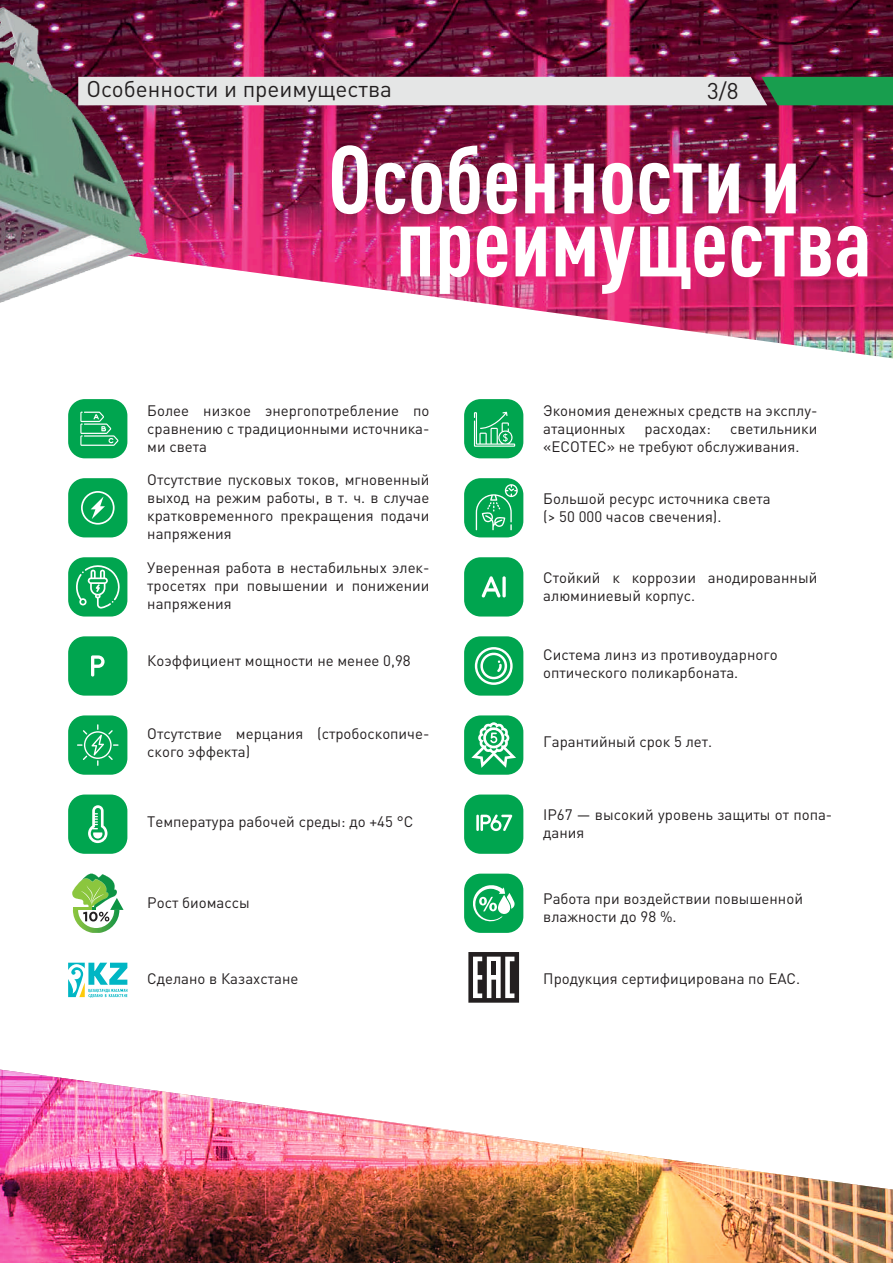
<style>
.page{position:relative;width:893px;height:1263px;background:#fff}
.page>*{position:absolute;margin:0;border:0;box-sizing:border-box;transform-origin:0 0}
.t1{font:700 condensed 94.5px "DIN Pro";color:#fff}
.t2{font:22.5px "DIN Pro";color:#231f20}
.t3{font:15px/18px "DIN Pro";color:#231f20}
</style>
<div class="page">
<img style="left:0;top:0;width:893px;height:358px">
<img style="left:0;top:1069px;width:893px;height:194px">
<div style="left:464px;top:399px;width:59px;height:59px;background:#00a54f;border-radius:17px"></div>
<svg style="left:474px;top:412px;width:41px;height:35px"></svg>
<div style="left:68px;top:794px;width:59px;height:60px;background:#00a54f;border-radius:17px"></div>
<svg style="left:88px;top:805px;width:19px;height:38px"></svg>
<div style="left:464px;top:874px;width:59px;height:59px;background:#00a54f;border-radius:17px"></div>
<svg style="left:473px;top:885px;width:42px;height:37px"></svg>
<div style="left:464px;top:794px;width:59px;height:60px;background:#00a54f;border-radius:17px"></div>
<hr style="left:476px;top:815px;width:3px;height:16px;background:#fff">
<svg style="left:480px;top:814px;width:32px;height:17px"></svg>
<div style="left:68px;top:478px;width:59px;height:59px;background:#00a54f;border-radius:17px"></div>
<svg style="left:81px;top:491px;width:34px;height:34px"></svg>
<div style="left:464px;top:636px;width:59px;height:60px;background:#00a54f;border-radius:17px"></div>
<svg style="left:475px;top:647px;width:38px;height:38px"></svg>
<div style="left:68px;top:715px;width:59px;height:60px;background:#00a54f;border-radius:17px"></div>
<svg style="left:77px;top:724px;width:42px;height:42px"></svg>
<div style="left:68px;top:557px;width:59px;height:59px;background:#00a54f;border-radius:17px"></div>
<svg style="left:76px;top:565px;width:44px;height:43px"></svg>
<div style="left:464px;top:557px;width:59px;height:59px;background:#00a54f;border-radius:17px"></div>
<svg style="left:482px;top:576px;width:18px;height:21px"></svg>
<svg style="left:502px;top:576px;width:4px;height:21px"></svg>
<div style="left:68px;top:399px;width:59px;height:59px;background:#00a54f;border-radius:17px"></div>
<svg style="left:80px;top:412px;width:39px;height:34px"></svg>
<div style="left:464px;top:715px;width:59px;height:60px;background:#00a54f;border-radius:17px"></div>
<svg style="left:471px;top:722px;width:45px;height:46px"></svg>
<div style="left:68px;top:636px;width:59px;height:60px;background:#00a54f;border-radius:17px"></div>
<svg style="left:91px;top:655px;width:14px;height:21px"></svg>
<svg style="left:68px;top:963px;width:59px;height:35px"></svg>
<svg style="left:468px;top:952px;width:51px;height:51px"></svg>
<div style="left:491px;top:961px;width:5px;height:14px;background:#231f20"></div>
<div style="left:464px;top:478px;width:59px;height:59px;background:#00a54f;border-radius:17px"></div>
<svg style="left:476px;top:484px;width:42px;height:46px"></svg>
<svg style="left:72px;top:873px;width:52px;height:60px"></svg>
<svg style="left:154px;top:77px;width:739px;height:28px"></svg>
<img style="left:0;top:2px;width:154px;height:356px">
<h2 class="t2" style="left:87px;top:71px;width:307px">Особенности и преимущества</h2>
<h2 class="t2" style="left:707px;top:73px;width:33px">3/8</h2>
<h1 class="t1" style="left:328px;top:108px;width:474px">Особенности и</h1>
<h1 class="t1" style="left:396px;top:171px;width:478px">преимущества</h1>
<p class="t3" style="left:147px;top:400px;width:284px;text-align:justify">Более низкое энергопотребление по сравнению с традиционными источника&shy;ми света</p>
<p class="t3" style="left:543px;top:400px;width:276px">Экономия денежных средств на эксплу&shy;атационных</p>
<p class="t3" style="left:543px;top:418px;width:276px;text-indent:187px">светильники «ECOTEC» не требуют обслуживания.</p>
<p class="t3" style="left:543px;top:488px;width:229px">Большой ресурс источника света (&gt; 50 000 часов свечения).</p>
<p class="t3" style="left:645px;top:418px;width:68px">расходах:</p>
<p class="t3" style="left:147px;top:469px;width:284px;text-align:justify">Отсутствие пусковых токов, мгновенный выход на режим работы, в т. ч. в случае кратковременного прекращения подачи напряжения</p>
<p class="t3" style="left:147px;top:557px;width:284px;text-align:justify">Уверенная работа в нестабильных элек&shy;тросетях при повышении и понижении напряжения</p>
<p class="t3" style="left:543px;top:567px;width:276px">Стойкий к коррозии анодированный алюминиевый корпус.</p>
<p class="t3" style="left:147px;top:650px;width:265px">Коэффициент мощности не менее 0,98</p>
<p class="t3" style="left:147px;top:723px;width:284px">Отсутствие мерцания (стробоскопиче&shy;ского эффекта)</p>
<p class="t3" style="left:147px;top:811px;width:267px">Температура рабочей среды: до +45 °С</p>
<p class="t3" style="left:147px;top:892px;width:104px">Рост биомассы</p>
<p class="t3" style="left:147px;top:968px;width:153px">Сделано в Казахстане</p>
<p class="t3" style="left:543px;top:644px;width:236px">Система линз из противоударного оптического поликарбоната.</p>
<p class="t3" style="left:543px;top:731px;width:170px">Гарантийный срок 5 лет.</p>
<p class="t3" style="left:543px;top:804px;width:290px">IP67 — высокий уровень защиты от попа&shy;дания</p>
<p class="t3" style="left:543px;top:888px;width:261px">Работа при воздействии повышенной влажности до 98 %.</p>
<p class="t3" style="left:543px;top:968px;width:258px">Продукция сертифицирована по EAC.</p>
</div>
